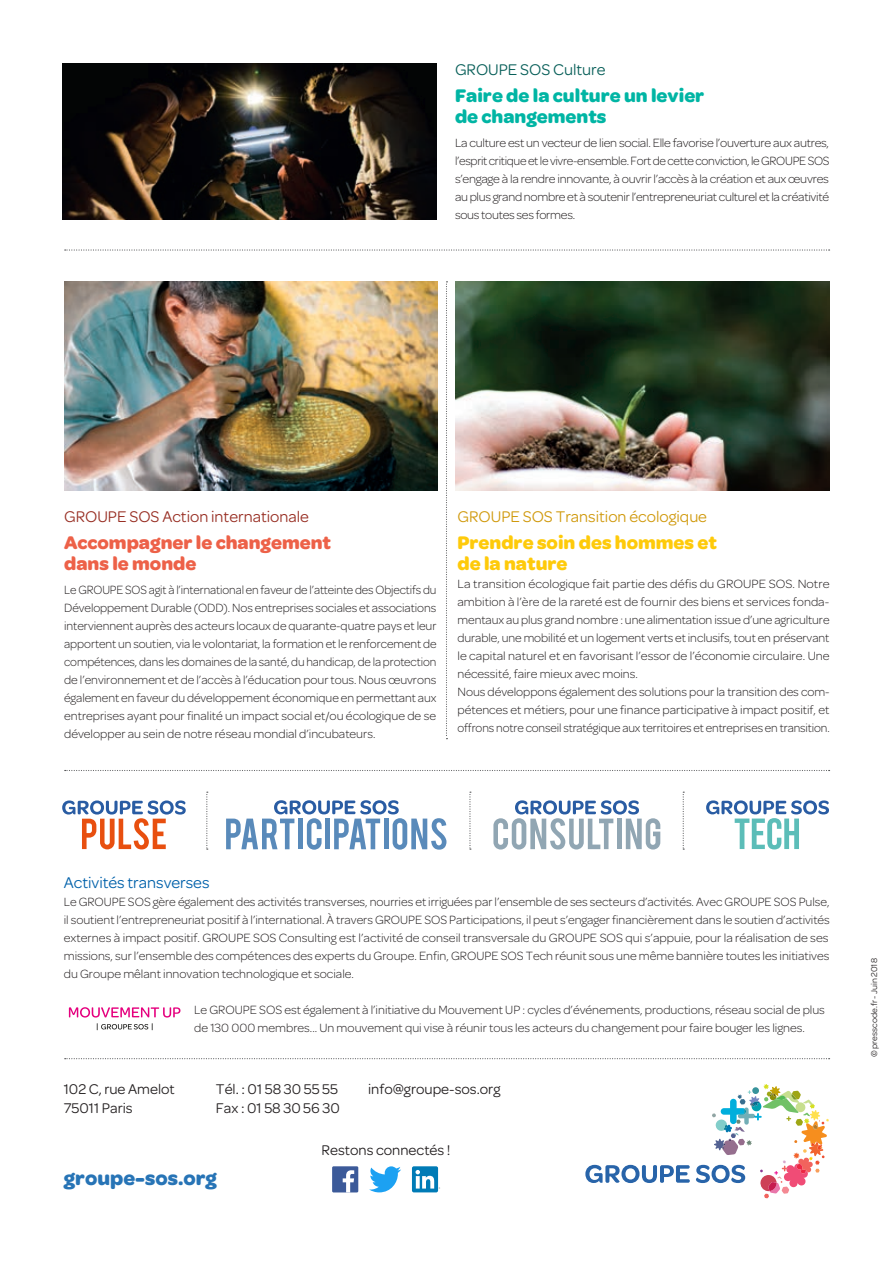
<style>
.page{position:relative;width:893px;height:1263px;background:#fff}
.page>*{position:absolute;margin:0;border:0;box-sizing:border-box;transform-origin:0 0}
.t1{font:700 21px "Omnes";color:#2774b6}
.t2{font:700 19.5px/21px "Omnes";color:#00b5a4}
.t3{font:700 19.5px/21px "Omnes";color:#ed6148}
.t4{font:700 19.5px/21px "Omnes";color:#feca0a}
.t5{font:16.5px "Omnes";color:#982f24}
.t6{font:16.5px "Omnes";color:#d0990c}
.t7{font:16.5px "Omnes";color:#0161aa}
.t8{font:16.5px "Omnes";color:#085f59}
.t9{font:15px/19.2px "Omnes";color:#231f20}
.t10{font:300 12.75px/18px "Omnes";color:#231f20;text-align:justify}
.t11{font:300 12.75px/18px "Omnes";color:#231f20;text-align:justify;scale:.96 1}
.t12{font:9px "Omnes";color:#231f20}
</style>
<div class="page">
<svg style="left:65px;top:770px;width:765px;height:1px"></svg>
<svg style="left:65px;top:249px;width:765px;height:2px"></svg>
<svg style="left:65px;top:1058px;width:765px;height:1px"></svg>
<svg style="left:206px;top:792px;width:2px;height:58px"></svg>
<svg style="left:469px;top:792px;width:2px;height:58px"></svg>
<svg style="left:446px;top:281px;width:1px;height:458px"></svg>
<svg style="left:683px;top:792px;width:1px;height:58px"></svg>
<img style="left:64px;top:281px;width:374px;height:209px">
<img style="left:455px;top:281px;width:374px;height:209px">
<hr style="left:892px;top:0;width:1px;height:613px;background:#2864a9">
<svg style="left:585px;top:1165px;width:105px;height:18px"></svg>
<svg style="left:696px;top:1084px;width:133px;height:114px"></svg>
<svg style="left:226px;top:800px;width:220px;height:50px"></svg>
<svg style="left:493px;top:800px;width:167px;height:49px"></svg>
<svg style="left:706px;top:800px;width:123px;height:49px"></svg>
<svg style="left:62px;top:800px;width:124px;height:49px"></svg>
<svg style="left:97px;top:1023px;width:56px;height:7px"></svg>
<svg style="left:69px;top:1007px;width:111px;height:10px"></svg>
<div style="left:332px;top:1166px;width:26px;height:26px;background:#3c5a99"></div>
<svg style="left:343px;top:1170px;width:11px;height:22px"></svg>
<svg style="left:369px;top:1166px;width:32px;height:26px"></svg>
<div style="left:412px;top:1166px;width:26px;height:26px;background:#007bb6;border-radius:2px"></div>
<svg style="left:415px;top:1170px;width:25px;height:19px"></svg>
<img style="left:62px;top:63px;width:374px;height:156px">
<p class="t8" style="left:455px;top:60px;width:152px">GROUPE SOS Culture</p>
<h2 class="t2" style="left:455px;top:85px;width:251px">Faire de la culture un levier de changements</h2>
<p class="t10" style="left:455px;top:134px;width:376px">La culture est un vecteur de lien social. Elle favorise l’ouverture aux autres, l’esprit critique et le vivre-ensemble. Fort de cette conviction, le GROUPE SOS s’engage à la rendre innovante, à ouvrir l’accès à la création et aux œuvres au plus grand nombre et à soutenir l’entrepreneuriat culturel et la créativité sous toutes ses formes.</p>
<p class="t5" style="left:64px;top:507px;width:246px">GROUPE SOS Action internationale</p>
<h2 class="t3" style="left:64px;top:532px;width:269px">Accompagner le changement dans le monde</h2>
<p class="t11" style="left:64px;top:581px;width:389px">Le GROUPE SOS agit à l’international en faveur de l’atteinte des Objectifs du Développement Durable (ODD). Nos entreprises sociales et associations interviennent auprès des acteurs locaux de quarante-quatre pays et leur apportent un soutien, via le volontariat, la formation et le renforcement de compétences, dans les domaines de la santé, du handicap, de la protection de l’environnement et de l’accès à l’éducation pour tous. Nous œuvrons également en faveur du développement économique en permettant aux entreprises ayant pour finalité un impact social et/ou écologique de se développer au sein de notre réseau mondial d’incubateurs.</p>
<p class="t6" style="left:457px;top:507px;width:251px">GROUPE SOS Transition écologique</p>
<h2 class="t4" style="left:457px;top:532px;width:261px">Prendre soin des hommes et de la nature</h2>
<p class="t10" style="left:457px;top:575px;width:374px;text-align:left">La transition écologique fait partie des défis du GROUPE SOS. Notre ambition à l’ère de la rareté est de fournir des biens et services fonda&shy;mentaux au plus grand nombre : une alimentation issue d’une agriculture durable, une mobilité et un logement verts et inclusifs, tout en préservant le capital naturel et en favorisant l’essor de l’économie circulaire. Une nécessité, faire mieux avec moins.<br>Nous développons également des solutions pour la transition des com&shy;pétences et métiers, pour une finance participative à impact positif, et offrons notre conseil stratégique aux territoires et entreprises en transition.</p>
<p class="t7" style="left:64px;top:873px;width:147px">Activités transverses</p>
<p class="t10" style="left:64px;top:893px;width:767px">Le GROUPE SOS gère également des activités transverses, nourries et irriguées par l’ensemble de ses secteurs d’activités. Avec GROUPE SOS Pulse, il soutient l’entrepreneuriat positif à l’international. À travers GROUPE SOS Participations, il peut s’engager financièrement dans le soutien d’activités externes à impact positif. GROUPE SOS Consulting est l’activité de conseil transversale du GROUPE SOS qui s’appuie, pour la réalisation de ses missions, sur l’ensemble des compétences des experts du Groupe. Enfin, GROUPE SOS Tech réunit sous une même bannière toutes les initiatives du Groupe mêlant innovation technologique et sociale.</p>
<p class="t10" style="left:194px;top:1001px;width:632px">Le GROUPE SOS est également à l’initiative du Mouvement UP : cycles d’événements, productions, réseau social de plus de 130 000 membres... Un mouvement qui vise à réunir tous les acteurs du changement pour faire bouger les lignes.</p>
<p class="t9" style="left:64px;top:1080px;width:113px">102 C, rue Amelot<br>75011 Paris</p>
<p class="t9" style="left:216px;top:1080px;width:125px">Tél. : 01 58 30 55 55<br>Fax : 01 58 30 56 30</p>
<p class="t9" style="left:368px;top:1080px;width:134px">info@groupe-sos.org</p>
<p class="t9" style="left:322px;top:1140px;width:130px">Restons connectés !</p>
<h1 class="t1" style="left:64px;top:1165px;width:154px">groupe-sos.org</h1>
<p class="t12" style="left:869px;top:1057px;width:101px;rotate:-90deg">© presscode.fr - Juin 2018</p>
</div>
